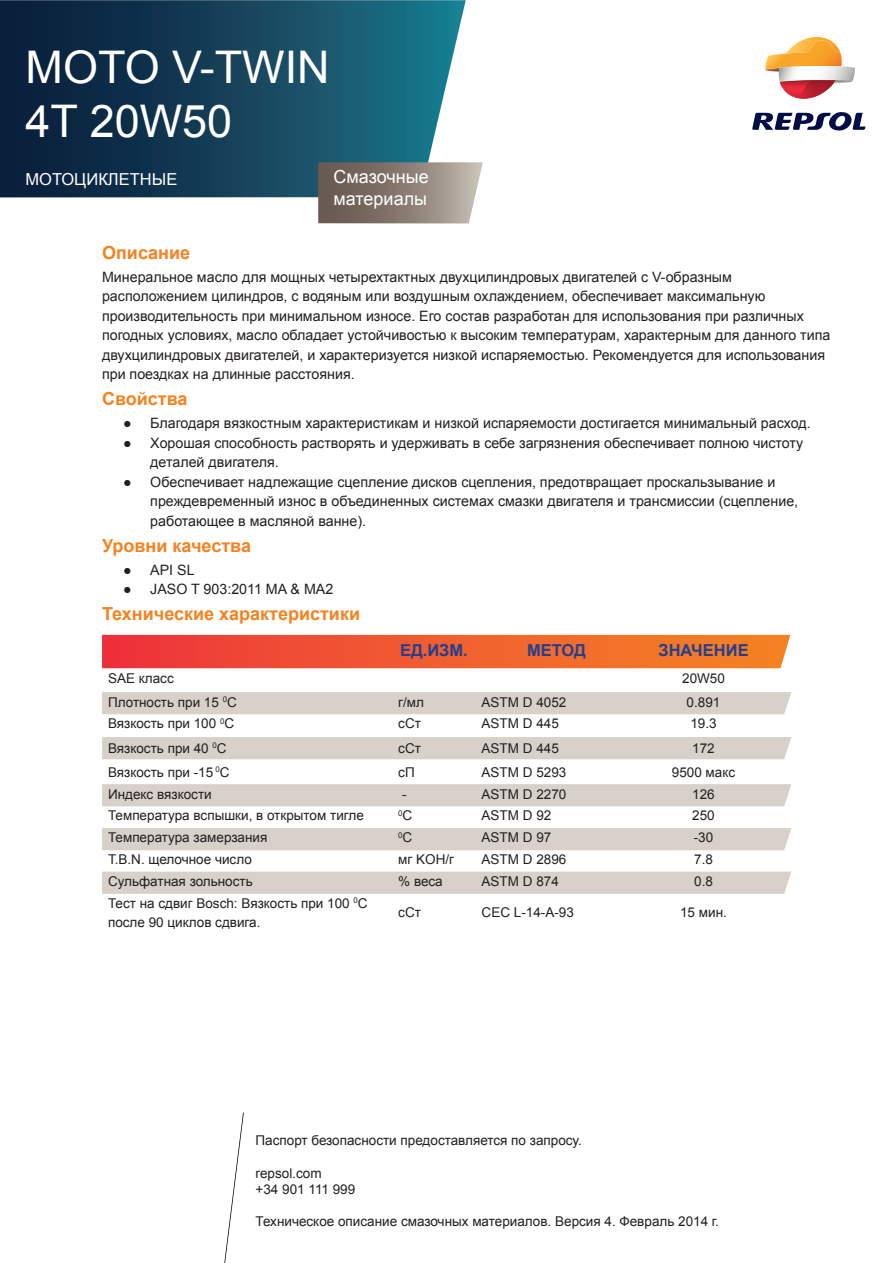
<style>
.page{position:relative;width:893px;height:1263px;background:#fff}
.page>*{position:absolute;margin:0;border:0;box-sizing:border-box;transform-origin:0 0}
.t1{font:45px "Arial";color:#fff}
.t2{font:700 18px "Arial";color:#f58220}
.t3{font:18px "Arial";color:#fff}
.t4{font:700 16.5px "Arial";color:#253f8e}
.t5{font:16.5px "Arial";color:#fff}
.TDS_Text{font:14.25px/19.5px "Arial";color:#231f20}
.TDS_Table{font:13.5px/19.5px "Arial";color:#231f20}
.TDS_Table-2{font:7.8px "Arial";color:#231f20}
.s1{font-size:13.5px}
</style>
<div class="page">
<svg style="left:0;top:0;width:466px;height:197px;background:#1b4860"></svg>
<svg style="left:318px;top:162px;width:165px;height:61px;background:#8f837b"></svg>
<svg style="left:224px;top:1112px;width:20px;height:151px"></svg>
<svg style="left:765px;top:37px;width:90px;height:62px"></svg>
<svg style="left:752px;top:112px;width:113px;height:19px"></svg>
<svg style="left:102px;top:635px;width:688px;height:33px;background:#f15d30"></svg>
<div style="left:102px;top:692px;width:689px;height:22px;background:#d7d1ca"></div>
<div style="left:102px;top:737px;width:689px;height:22px;background:#d7d1ca"></div>
<div style="left:102px;top:784px;width:689px;height:22px;background:#d7d1ca"></div>
<div style="left:102px;top:828px;width:689px;height:22px;background:#d7d1ca"></div>
<div style="left:102px;top:872px;width:689px;height:22px;background:#d7d1ca"></div>
<p class="t1" style="left:26px;top:37px;width:306px">MOTO V-TWIN</p>
<p class="t1" style="left:26px;top:91px;width:208px">4T 20W50</p>
<p class="t5" style="left:26px;top:169px;width:153px">МОТОЦИКЛЕТНЫЕ</p>
<p class="t3" style="left:334px;top:165px;width:97px">Смазочные</p>
<p class="t3" style="left:334px;top:186px;width:95px">материалы</p>
<p class="t2" style="left:102px;top:240px;width:90px">Описание</p>
<p class="TDS_Text" style="left:102px;top:267px;width:730px">Минеральное масло для мощных четырехтактных двухцилиндровых двигателей с V-образным расположением цилиндров, с водяным или воздушным охлаждением, обеспечивает максимальную производительность при минимальном износе. Его состав разработан для использования при различных погодных условиях, масло обладает устойчивостью к высоким температурам, характерным для данного типа двухцилиндровых двигателей, и характеризуется низкой испаряемостью. Рекомендуется для использования при поездках на длинные расстояния.</p>
<p class="t2" style="left:102px;top:387px;width:87px">Свойства</p>
<p class="TDS_Text" style="left:123px;top:414px;width:689px">● Благодаря вязкостным характеристикам и низкой испаряемости достигается минимальный расход.</p>
<p class="TDS_Text" style="left:150px;top:433px;width:654px;text-indent:-27px">● Хорошая способность растворять и удерживать в себе загрязнения обеспечивает полною чистоту деталей двигателя.</p>
<p class="TDS_Text" style="left:150px;top:472px;width:649px;text-indent:-27px">● Обеспечивает надлежащие сцепление дисков сцепления, предотвращает проскальзывание и преждевременный износ в объединенных системах смазки двигателя и трансмиссии (сцепление, работающее в масляной ванне).</p>
<p class="t2" style="left:102px;top:533px;width:150px">Уровни качества</p>
<p class="TDS_Text" style="left:123px;top:560px;width:73px">● API SL</p>
<p class="TDS_Text" style="left:123px;top:580px;width:211px">● JASO T 903:2011 MA &amp; MA2</p>
<p class="t2" style="left:102px;top:602px;width:260px">Технические характеристики</p>
<p class="t4" style="left:400px;top:639px;width:69px">ЕД.ИЗМ.</p>
<p class="t4" style="left:527px;top:639px;width:60px">МЕТОД</p>
<p class="t4" style="left:658px;top:639px;width:92px">ЗНАЧЕНИЕ</p>
<p class="TDS_Table" style="left:108px;top:669px;width:67px">SAE класс</p>
<p class="TDS_Table" style="left:682px;top:669px;width:44px">20W50</p>
<p class="TDS_Table" style="left:108px;top:692px;width:130px">Плотность при 15 <sup>0</sup>С</p>
<p class="TDS_Table" style="left:398px;top:692px;width:27px">г/мл</p>
<p class="TDS_Table" style="left:482px;top:692px;width:86px">ASTM D 4052</p>
<p class="TDS_Table" style="left:687px;top:692px;width:35px">0.891</p>
<p class="TDS_Table" style="left:108px;top:714px;width:128px">Вязкость при 100 <sup>0</sup>С</p>
<p class="TDS_Table" style="left:398px;top:714px;width:24px">сСт</p>
<p class="TDS_Table" style="left:482px;top:714px;width:79px">ASTM D 445</p>
<p class="TDS_Table" style="left:690px;top:714px;width:28px">19.3</p>
<p class="TDS_Table" style="left:108px;top:738px;width:120px">Вязкость при 40 <sup>0</sup>С</p>
<p class="TDS_Table" style="left:398px;top:738px;width:24px">сСт</p>
<p class="TDS_Table" style="left:482px;top:738px;width:79px">ASTM D 445</p>
<p class="TDS_Table" style="left:692px;top:738px;width:24px">172</p>
<p class="TDS_Table" style="left:108px;top:762px;width:123px">Вязкость при -15 <sup>0</sup>С</p>
<p class="TDS_Table" style="left:398px;top:762px;width:18px">сП</p>
<p class="TDS_Table" style="left:482px;top:762px;width:86px">ASTM D 5293</p>
<p class="TDS_Table" style="left:672px;top:762px;width:65px">9500 макс</p>
<p class="TDS_Table" style="left:108px;top:784px;width:105px">Индекс вязкости</p>
<p class="TDS_Table" style="left:402px;top:784px;width:6px">-</p>
<p class="TDS_Table" style="left:482px;top:784px;width:86px">ASTM D 2270</p>
<p class="TDS_Table" style="left:692px;top:784px;width:24px">126</p>
<p class="TDS_Table" style="left:108px;top:806px;width:257px">Температура вспышки, в открытом тигле</p>
<p class="TDS_Table-2" style="left:398px;top:808px;width:16px">0<span class="s1">С</span></p>
<p class="TDS_Table" style="left:482px;top:806px;width:71px">ASTM D 92</p>
<p class="TDS_Table" style="left:692px;top:806px;width:24px">250</p>
<p class="TDS_Table" style="left:108px;top:828px;width:161px">Температура замерзания</p>
<p class="TDS_Table-2" style="left:398px;top:830px;width:16px">0<span class="s1">С</span></p>
<p class="TDS_Table" style="left:482px;top:828px;width:71px">ASTM D 97</p>
<p class="TDS_Table" style="left:694px;top:828px;width:21px">-30</p>
<p class="TDS_Table" style="left:108px;top:850px;width:145px">T.B.N. щелочное число</p>
<p class="TDS_Table" style="left:398px;top:850px;width:57px">мг KOH/г</p>
<p class="TDS_Table" style="left:482px;top:850px;width:86px">ASTM D 2896</p>
<p class="TDS_Table" style="left:694px;top:850px;width:20px">7.8</p>
<p class="TDS_Table" style="left:108px;top:871px;width:146px">Сульфатная зольность</p>
<p class="TDS_Table" style="left:398px;top:871px;width:46px">% веса</p>
<p class="TDS_Table" style="left:482px;top:871px;width:79px">ASTM D 874</p>
<p class="TDS_Table" style="left:694px;top:871px;width:20px">0.8</p>
<p class="TDS_Table" style="left:108px;top:893px;width:261px">Тест на сдвиг Bosch: Вязкость при 100 <sup>0</sup>С после 90 циклов сдвига.</p>
<p class="TDS_Table" style="left:398px;top:903px;width:24px">сСт</p>
<p class="TDS_Table" style="left:482px;top:903px;width:94px">CEC L-14-A-93</p>
<p class="TDS_Table" style="left:680px;top:903px;width:48px">15 мин.</p>
<p class="TDS_Table" style="left:256px;top:1131px;width:328px">Паспорт безопасности предоставляется по запросу.</p>
<p class="TDS_Table" style="left:256px;top:1163px;width:68px">repsol.com</p>
<p class="TDS_Table" style="left:256px;top:1179px;width:101px">+34 901 111 999</p>
<p class="TDS_Table" style="left:256px;top:1212px;width:465px">Техническое описание смазочных материалов. Версия 4. Февраль 2014 г.</p>
</div>
